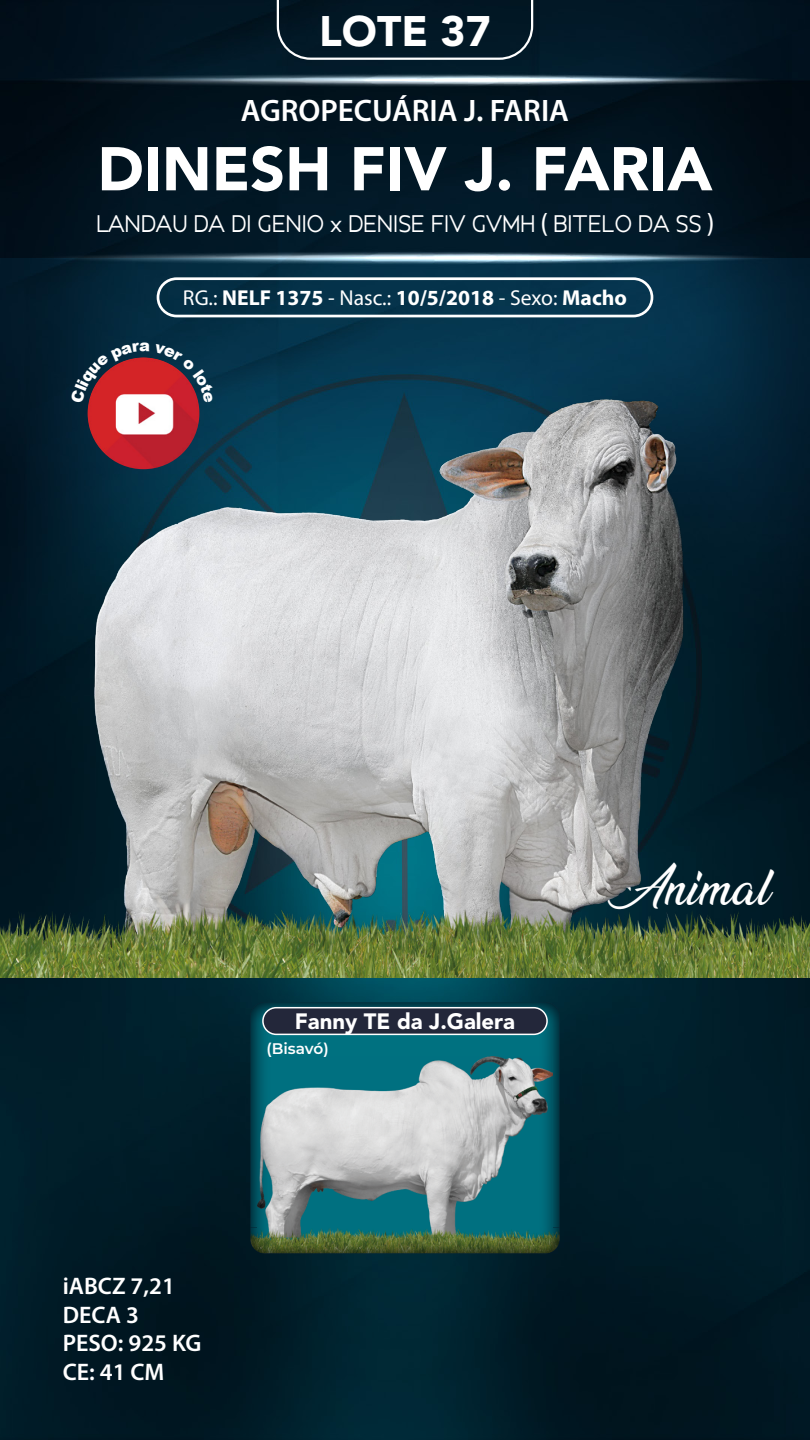
<style>
.page{position:relative;width:810px;height:1440px;background:#fff}
.page>*{position:absolute;margin:0;border:0;box-sizing:border-box;transform-origin:0 0}
.t1{font:900 61.05px "Avenir LT Std";color:#fff}
.t2{font:44.03px "Ananda";color:#fff}
.t3{font:900 42.3px "Avenir LT Std";color:#fff}
.t4{font:600 31.2px "Myriad Pro";color:#fff}
.t5{font:600 24px/28.8px "Myriad Pro";color:#fff}
.t6{font:22.35px "Ancillary";color:#fff}
.t7{font:900 22.05px "Avenir LT Std";color:#fff}
.t8{font:700 21.67px "Myriad Pro";color:#fff}
.t9{font:600 15.38px "Montserrat";color:#fff}
.s1{font-weight:400}
</style>
<div class="page">
<img style="left:0;top:0;width:810px;height:1440px">
<div style="left:157px;top:277px;width:496px;height:40px;border:3px solid #fff;border-radius:19px"></div>
<img style="left:12px;top:394px;width:786px;height:512px">
<img style="left:0;top:906px;width:810px;height:72px">
<svg style="left:276px;top:0;width:258px;height:61px;background:#0d222f"></svg>
<svg style="left:244px;top:996px;width:323px;height:257px;background:#57888b"></svg>
<div style="left:263px;top:1008px;width:284px;height:26px;background:#23273a;border-radius:13px"></div>
<div style="left:262px;top:1007px;width:286px;height:28px;border:2px solid #fff;border-radius:13px"></div>
<img style="left:88px;top:357px;width:111px;height:112px;border-radius:56px">
<svg style="left:71px;top:342px;width:142px;height:61px;background:#5f3341"></svg>
<h3 class="t3" style="left:319px;top:6px;width:173px">LOTE 37</h3>
<h3 class="t4" style="left:241px;top:91px;width:330px">AGROPECUÁRIA J. FARIA</h3>
<h1 class="t1" style="left:98px;top:132px;width:616px">DINESH FIV J. FARIA</h1>
<p class="t6" style="left:97px;top:209px;width:618px">LANDAU DA DI GENIO x DENISE FIV GVMH ( BITELO DA SS )</p>
<p class="t8" style="left:183px;top:283px;width:446px"><span class="s1">RG.:</span> NELF 1375 <span class="s1">- Nasc.:</span> 10/5/2018 <span class="s1">- Sexo:</span> Macho</p>
<p class="t7" style="left:295px;top:1008px;width:222px">Fanny TE da J.Galera</p>
<p class="t9" style="left:266px;top:1037px;width:64px">(Bisavó)</p>
<p class="t5" style="left:63px;top:1271px;width:140px">iABCZ 7,21<br>DECA 3<br>PESO: 925 KG<br>CE: 41 CM</p>
<h2 class="t2" style="left:608px;top:864px;width:163px">Animal</h2>
</div>
